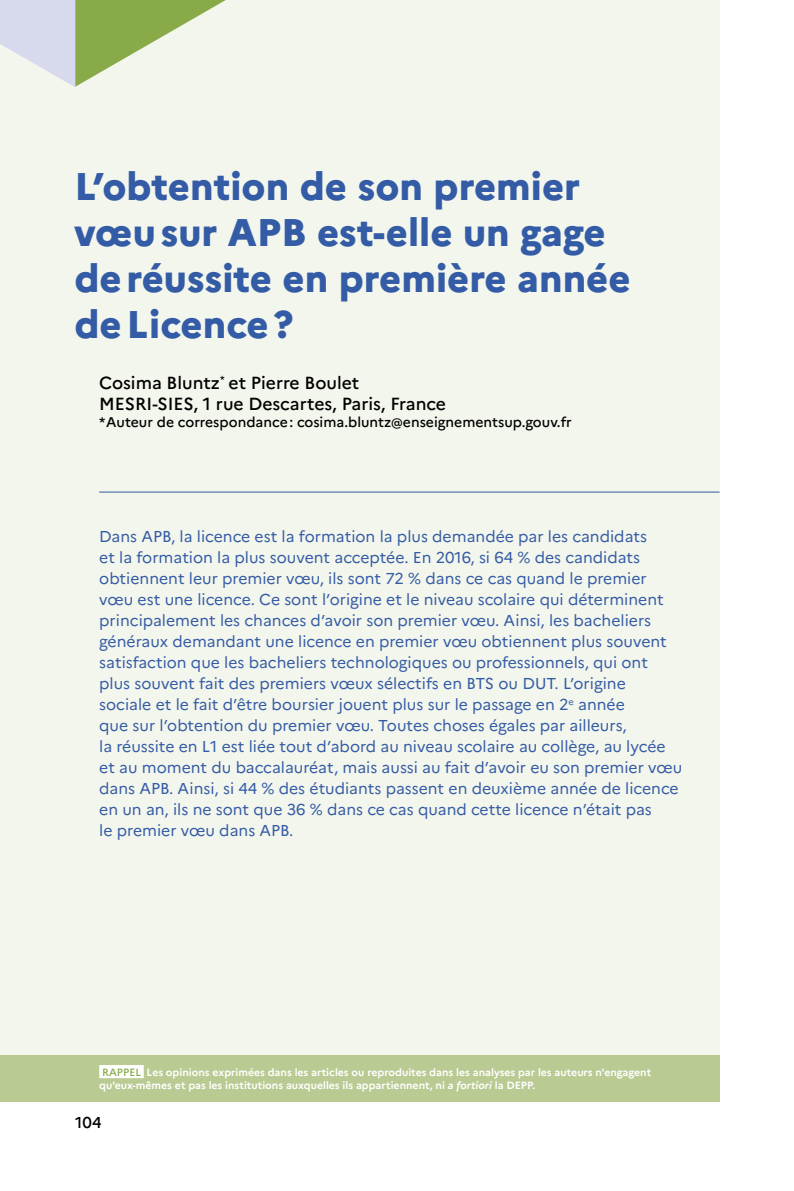
<style>
.page{position:relative;width:794px;height:1191px;background:#fff}
.page>*{position:absolute;margin:0;border:0;box-sizing:border-box;transform-origin:0 0}
.t1{font:800 38.5px/46.2px "Marianne";color:#345ba5}
.t2{font:500 17.5px/21px "Marianne";color:#000}
.t3{font:15.75px/21px "Marianne";color:#345ba5}
.t4{font:500 15.75px "Marianne";color:#000}
.t5{font:500 14px "Marianne";color:#000}
.t6{font:700 10.5px/12.6px "Marianne";color:#fff}
.s1{font-weight:500;color:#88aa48}
.s2{font-style:italic}
</style>
<div class="page">
<div style="left:0;top:0;width:719px;height:1101px;background:#f3f6ec"></div>
<div style="left:0;top:1055px;width:719px;height:46px;background:#b9ca92"></div>
<div style="left:99px;top:1065px;width:45px;height:13px;background:#fff"></div>
<svg style="left:0;top:0;width:226px;height:87px"></svg>
<hr style="left:99px;top:491px;width:620px;height:1px;background:#345ba5">
<h1 class="t1" style="left:74px;top:163px;width:557px">L’obtention de son premier vœusur APB est-elle un gage deréussite en première année deLicence?</h1>
<p class="t2" style="left:99px;top:372px;width:348px">Cosima Bluntz<sup>*</sup> et Pierre Boulet<br>MESRI-SIES, 1 rue Descartes, Paris, France</p>
<p class="t5" style="left:99px;top:413px;width:474px">*Auteur de correspondance: cosima.bluntz@enseignementsup.gouv.fr</p>
<p class="t3" style="left:99px;top:526px;width:584px">Dans APB, la licence est la formation la plus demandée par les candidats<br>et la formation la plus souvent acceptée. En 2016, si 64 % des candidats obtiennent leur premier vœu, ils sont 72 % dans ce cas quand le premier vœu est une licence. Ce sont l’origine et le niveau scolaire qui déterminent principalement les chances d’avoir son premier vœu. Ainsi, les bacheliers généraux demandant une licence en premier vœu obtiennent plus souvent satisfaction que les bacheliers technologiques ou professionnels, qui ont plus souvent fait des premiers vœux sélectifs en BTS ou DUT. L’origine<br>sociale et le fait d’être boursier jouent plus sur le passage en 2<sup>e</sup> année<br>que sur l’obtention du premier vœu. Toutes choses égales par ailleurs,<br>la réussite en L1 est liée tout d’abord au niveau scolaire au collège, au lycée et au moment du baccalauréat, mais aussi au fait d’avoir eu son premier vœu dans APB. Ainsi, si 44 % des étudiants passent en deuxième année de licence en un an, ils ne sont que 36 % dans ce cas quand cette licence n’était pas<br>le premier vœu dans APB.</p>
<p class="t6" style="left:99px;top:1066px;width:553px"><span class="s1">RAPPEL</span> Les opinions exprimées dans les articles ou reproduites dans les analyses par les auteurs n'engagent qu'eux-mêmes et pas les institutions auxquelles ils appartiennent, ni <span class="s2">a fortiori</span> la DEPP.</p>
<p class="t4" style="left:75px;top:1113px;width:28px">104</p>
</div>
